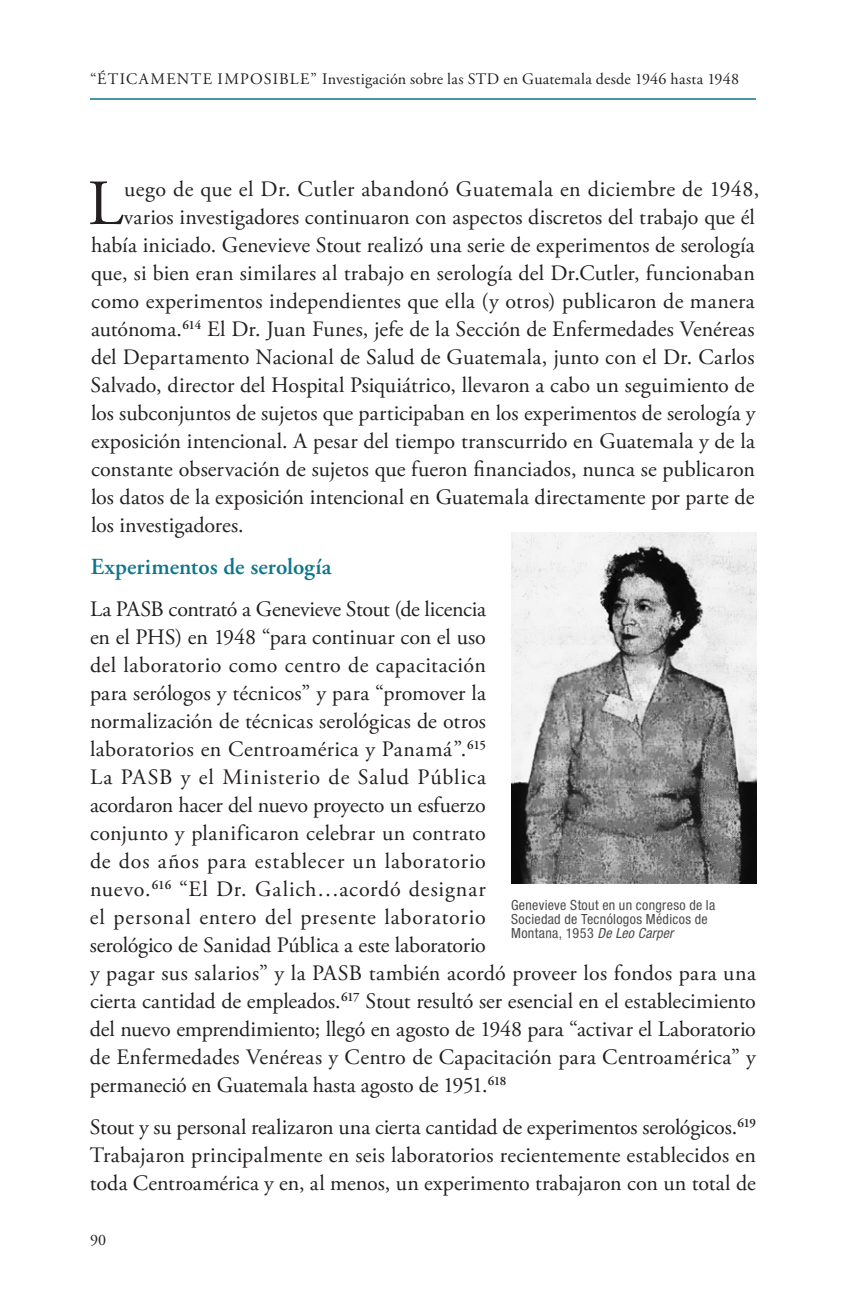
<style>
.page{position:relative;width:864px;height:1296px;background:#fff}
.page>*{position:absolute;margin:0;border:0;box-sizing:border-box;transform-origin:0 0}
.Para_1_Chapter_start{font:64.2px "Adobe Garamond Pro";color:#231f20}
.Head_2{font:600 23px "Adobe Garamond Pro";color:#0d768d}
.Body{font:22px/28px "Adobe Garamond Pro";color:#231f20;text-align:justify}
.Para_1_Chapter_start-2{font:22px "Adobe Garamond Pro";color:#231f20}
.t1{font:16px "Adobe Garamond Pro";letter-spacing:.02em;color:#231f20}
.t2{font:condensed 14px/14px "Helvetica Neue LT Std";letter-spacing:.025em;color:#4b4c4d}
.s1{font-style:italic}
</style>
<div class="page">
<hr style="left:90px;top:98px;width:666px;height:2px;background:#0d768d">
<img style="left:511px;top:532px;width:246px;height:351px">
<p class="t1" style="left:90px;top:69px;width:651px">“ÉTICAMENTE IMPOSIBLE” Investigación sobre las STD en Guatemala desde 1946 hasta 1948</p>
<p class="Para_1_Chapter_start" style="left:88px;top:165px;width:37px">L</p>
<p class="Para_1_Chapter_start-2" style="left:124px;top:176px;width:637px">uego de que el Dr. Cutler abandonó Guatemala en diciembre de 1948,</p>
<p class="Para_1_Chapter_start-2" style="left:124px;top:204px;width:633px">varios investigadores continuaron con aspectos discretos del trabajo que él</p>
<p class="Para_1_Chapter_start-2" style="left:91px;top:232px;width:665px">había iniciado. Genevieve Stout realizó una serie de experimentos de serología</p>
<p class="Para_1_Chapter_start-2" style="left:91px;top:260px;width:665px">que, si bien eran similares al trabajo en serología del Dr.Cutler, funcionaban</p>
<p class="Para_1_Chapter_start-2" style="left:91px;top:288px;width:665px">como experimentos independientes que ella (y otros) publicaron de manera</p>
<p class="Para_1_Chapter_start-2" style="left:91px;top:316px;width:665px">autónoma.<sup>614</sup> El Dr. Juan Funes, jefe de la Sección de Enfermedades Venéreas</p>
<p class="Para_1_Chapter_start-2" style="left:91px;top:344px;width:665px">del Departamento Nacional de Salud de Guatemala, junto con el Dr. Carlos</p>
<p class="Para_1_Chapter_start-2" style="left:91px;top:372px;width:665px">Salvado, director del Hospital Psiquiátrico, llevaron a cabo un seguimiento de</p>
<p class="Para_1_Chapter_start-2" style="left:91px;top:400px;width:666px">los subconjuntos de sujetos que participaban en los experimentos de serología y</p>
<p class="Para_1_Chapter_start-2" style="left:91px;top:428px;width:666px">exposición intencional. A pesar del tiempo transcurrido en Guatemala y de la</p>
<p class="Para_1_Chapter_start-2" style="left:91px;top:456px;width:666px">constante observación de sujetos que fueron financiados, nunca se publicaron</p>
<p class="Para_1_Chapter_start-2" style="left:91px;top:484px;width:665px">los datos de la exposición intencional en Guatemala directamente por parte de</p>
<p class="Para_1_Chapter_start-2" style="left:91px;top:512px;width:154px">los investigadores.</p>
<h2 class="Head_2" style="left:91px;top:553px;width:242px">Experimentos de serología</h2>
<p class="Body" style="left:90px;top:596px;width:398px">La PASB contrató a Genevieve Stout (de licencia en el PHS) en 1948 “para continuar con el uso del laboratorio como centro de capacitación para serólogos y técnicos” y para “promover la normalización de técnicas serológicas de otros laboratorios en Centroamérica y Panamá”.<sup>615<br></sup>La PASB y el Ministerio de Salud Pública acordaron hacer del nuevo proyecto un esfuerzo conjunto y planificaron celebrar un contrato de dos años para establecer un laboratorio nuevo.<sup>616</sup> “El Dr. Galich…acordó designar el personal entero del presente laboratorio serológico de Sanidad Pública a este laboratorio</p>
<p class="t2" style="left:511px;top:898px;width:206px">Genevieve Stout en un congreso de la<br>Sociedad de Tecnólogos Médicos de<br>Montana, 1953 <span class="s1">De Leo Carper</span></p>
<p class="Body" style="left:90px;top:960px;width:668px">y pagar sus salarios” y la PASB también acordó proveer los fondos para una cierta cantidad de empleados.<sup>617</sup> Stout resultó ser esencial en el establecimiento del nuevo emprendimiento; llegó en agosto de 1948 para “activar el Laboratorio de Enfermedades Venéreas y Centro de Capacitación para Centroamérica” y permaneció en Guatemala hasta agosto de 1951.<sup>618</sup></p>
<p class="Body" style="left:90px;top:1114px;width:667px">Stout y su personal realizaron una cierta cantidad de experimentos serológicos.<sup>619<br></sup>Trabajaron principalmente en seis laboratorios recientemente establecidos en toda Centroamérica y en, al menos, un experimento trabajaron con un total de</p>
<p class="t1" style="left:90px;top:1230px;width:17px">90</p>
</div>
